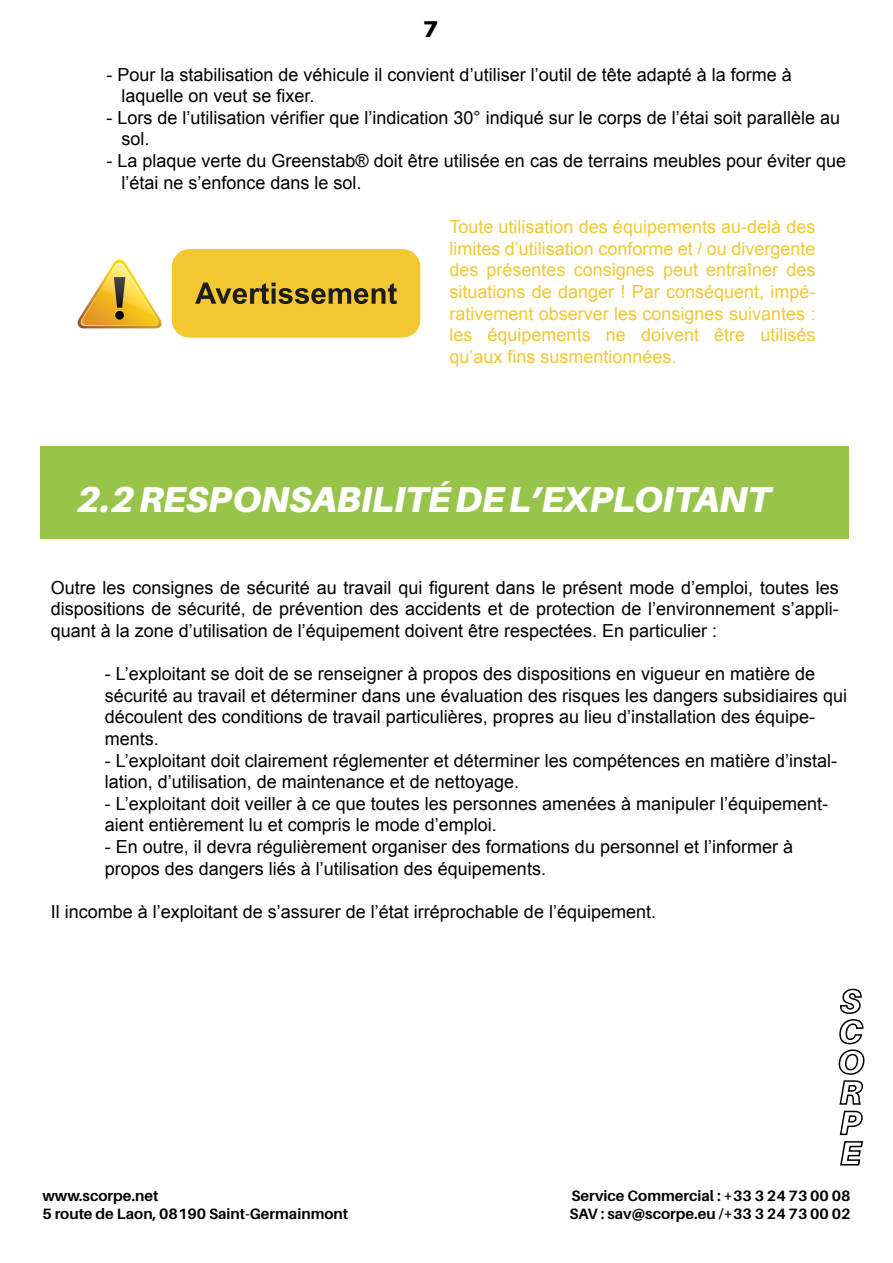
<style>
.page{position:relative;width:893px;height:1263px;background:#fff}
.page>*{position:absolute;margin:0;border:0;box-sizing:border-box;transform-origin:0 0}
.t1{font:italic 900 36px "Aileron";color:#fff}
.t2{font:900 22.95px "Aileron";color:#000}
.t3{font:18px/21.6px "Arial";color:#000}
.t4{font:18px/21.6px "Arial";color:#f3c732;text-align:justify}
.t5{font:700 15px/18px "Aileron";color:#000}
</style>
<div class="page">
<div style="left:41px;top:446px;width:808px;height:92px;background:#98c44c"></div>
<svg style="left:77px;top:260px;width:85px;height:68px"></svg>
<div style="left:172px;top:249px;width:248px;height:89px;background:#f3c732;border-radius:18px"></div>
<svg style="left:195px;top:283px;width:202px;height:21px"></svg>
<svg style="left:838px;top:988px;width:27px;height:178px"></svg>
<p class="t2" style="left:423px;top:16px;width:17px">7</p>
<p class="t3" style="left:121px;top:64px;width:672px;text-indent:-15px">- Pour la stabilisation de véhicule il convient d’utiliser l’outil de tête adapté à la forme à laquelle on veut se fixer.</p>
<p class="t3" style="left:121px;top:107px;width:720px;text-indent:-15px">- Lors de l’utilisation vérifier que l’indication 30° indiqué sur le corps de l’étai soit parallèle au sol.</p>
<p class="t3" style="left:121px;top:150px;width:726px;text-indent:-15px">- La plaque verte du Greenstab® doit être utilisée en cas de terrains meubles pour éviter que l’étai ne s’enfonce dans le sol.</p>
<p class="t4" style="left:449px;top:216px;width:367px">Toute utilisation des équipements au-delà des limites d’utilisation conforme et / ou divergente des présentes consignes peut entraîner des situations de danger ! Par conséquent, impé&shy;rativement observer les consignes suivantes : les équipements ne doivent être utilisés qu’aux fins susmentionnées.</p>
<h1 class="t1" style="left:77px;top:478px;width:695px">2.2 RESPONSABILITÉ DE L’EXPLOITANT</h1>
<p class="t3" style="left:51px;top:577px;width:790px;text-align:justify">Outre les consignes de sécurité au travail qui figurent dans le présent mode d’emploi, toutes les dispositions de sécurité, de prévention des accidents et de protection de l’environnement s’appli&shy;quant à la zone d’utilisation de l’équipement doivent être respectées. En particulier :</p>
<p class="t3" style="left:105px;top:663px;width:744px">- L’exploitant se doit de se renseigner à propos des dispositions en vigueur en matière de sécurité au travail et déterminer dans une évaluation des risques les dangers subsidiaires qui découlent des conditions de travail particulières, propres au lieu d’installation des équipe&shy;ments.</p>
<p class="t3" style="left:105px;top:750px;width:734px">- L’exploitant doit clairement réglementer et déterminer les compétences en matière d’instal&shy;lation, d’utilisation, de maintenance et de nettoyage.</p>
<p class="t3" style="left:105px;top:793px;width:725px">- L’exploitant doit veiller à ce que toutes les personnes amenées à manipuler l’équipement&shy;aient entièrement lu et compris le mode d’emploi.</p>
<p class="t3" style="left:105px;top:836px;width:690px">- En outre, il devra régulièrement organiser des formations du personnel et l’informer à propos des dangers liés à l’utilisation des équipements.</p>
<p class="t3" style="left:51px;top:901px;width:607px">Il incombe à l’exploitant de s’assurer de l’état irréprochable de l’équipement.</p>
<p class="t5" style="left:42px;top:1186px;width:307px">www.scorpe.net<br>5 route de Laon, 08190 Saint-Germainmont</p>
<p class="t5" style="left:569px;top:1186px;width:283px">Service Commercial : +33 3 24 73 00 08<br>SAV : sav@scorpe.eu /+33 3 24 73 00 02</p>
</div>
